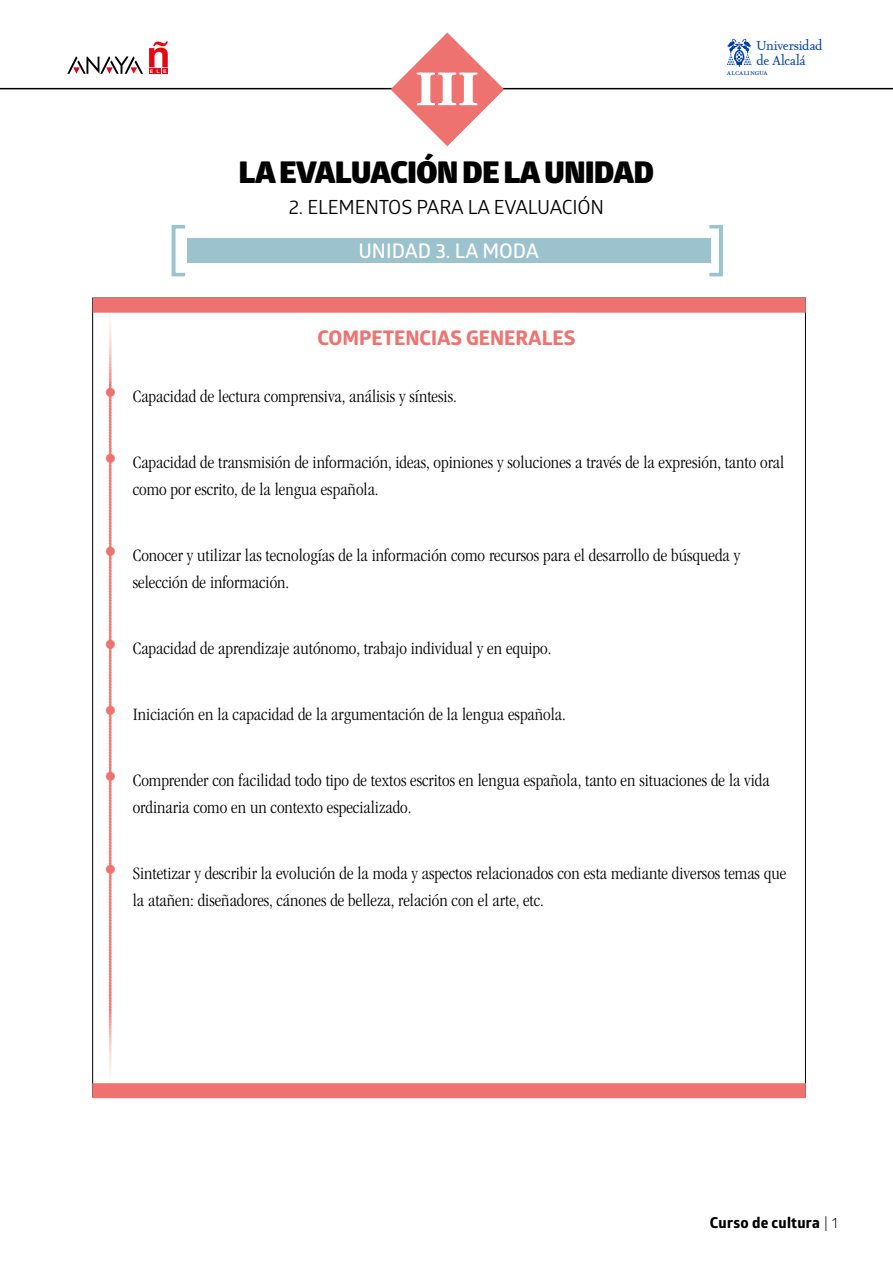
<style>
.page{position:relative;width:893px;height:1263px;background:#fff}
.page>*{position:absolute;margin:0;border:0;box-sizing:border-box;transform-origin:0 0}
.t1{font:700 52.5px "ITC Garamond Std";color:#fff}
.t2{font:900 30px "Glober";letter-spacing:-.01em;color:#000}
.t3{font:700 20.1px "Globerx";color:#ee7370}
.t4{font:600 20.1px "Glober";color:#fff}
.t5{font:19.5px "Glober";letter-spacing:-.01em;color:#000}
.t6{font:300 condensed 18px/27px "ITC Garamond Std";color:#000}
.t7{font:15.6px/14.7px "Seria";letter-spacing:-.01em;color:#003da6}
.t8{font:700 15px "Globerx";letter-spacing:.02em;color:#000}
.t9{font:9.15px "Seria Regular Caps";letter-spacing:-.01em;color:#003da6}
.t10{font:700 4.8px "Helvetica";color:#fff;scale:1.08 1}
.s1{font-family:"Helvetica";font-weight:700;font-stretch:normal;font-size:27px;color:#ee7370}
.s2{font-family:"Glober";font-weight:400}
</style>
<div class="page">
<svg style="left:0;top:33px;width:893px;height:113px"></svg>
<div style="left:187px;top:238px;width:523px;height:25px;background:#9cc2cd"></div>
<svg style="left:709px;top:225px;width:14px;height:52px"></svg>
<svg style="left:171px;top:225px;width:14px;height:52px"></svg>
<div style="left:93px;top:298px;width:713px;height:15px;background:#ee7370"></div>
<svg style="left:108px;top:297px;width:4px;height:776px"></svg>
<div style="left:92px;top:1083px;width:714px;height:15px;background:#ee7370"></div>
<p class="t10" style="left:150px;top:68px;width:17px">ELE</p>
<h1 class="t1" style="left:415px;top:59px;width:66px">iii</h1>
<h2 class="t2" style="left:239px;top:149px;width:417px">LA EVALUACIÓN DE LA UNIDAD</h2>
<p class="t5" style="left:289px;top:193px;width:317px">2. ELEMENTOS PARA LA EVALUACIÓN</p>
<p class="t4" style="left:358px;top:237px;width:182px">UNIDAD 3. LA MODA</p>
<p class="t3" style="left:318px;top:323px;width:259px">COMPETENCIAS GENERALES</p>
<p class="t6" style="left:106px;top:383px;width:352px"><span class="s1">•</span> Capacidad de lectura comprensiva, análisis y síntesis.</p>
<p class="t7" style="left:756px;top:39px;width:68px">Universidad de Alcalá</p>
<p class="t9" style="left:727px;top:68px;width:42px">alcalingua</p>
<p class="t6" style="left:133px;top:449px;width:653px;text-indent:-27px"><span class="s1">•</span> Capacidad de transmisión de información, ideas, opiniones y soluciones a través de la expresión, tanto oral como por escrito, de la lengua española.</p>
<p class="t6" style="left:133px;top:542px;width:609px;text-indent:-27px"><span class="s1">•</span> Conocer y utilizar las tecnologías de la información como recursos para el desarrollo de búsqueda y selección de información.</p>
<p class="t6" style="left:106px;top:635px;width:447px"><span class="s1">•</span> Capacidad de aprendizaje autónomo, trabajo individual y en equipo.</p>
<p class="t6" style="left:106px;top:701px;width:462px"><span class="s1">•</span> Iniciación en la capacidad de la argumentación de la lengua española.</p>
<p class="t6" style="left:133px;top:767px;width:638px;text-indent:-27px"><span class="s1">•</span> Comprender con facilidad todo tipo de textos escritos en lengua española, tanto en situaciones de la vida ordinaria como en un contexto especializado.</p>
<p class="t6" style="left:133px;top:860px;width:655px;text-indent:-27px"><span class="s1">•</span> Sintetizar y describir la evolución de la moda y aspectos relacionados con esta mediante diversos temas que la atañen: diseñadores, cánones de belleza, relación con el arte, etc.</p>
<p class="t8" style="left:710px;top:1212px;width:129px">Curso de cultura <span class="s2">|</span> <span class="s2">1</span></p>
</div>
